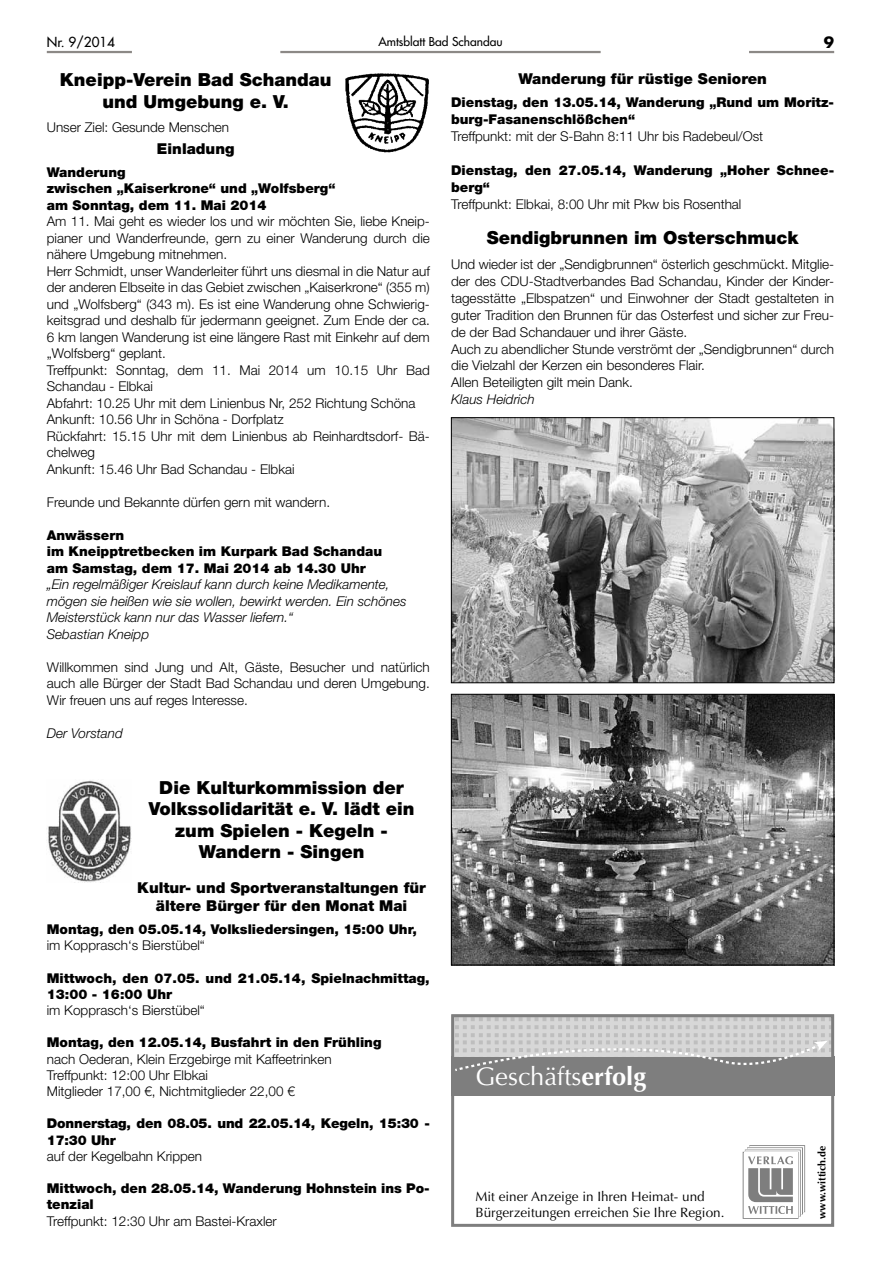
<style>
.page{position:relative;width:881px;height:1263px;background:#fff}
.page>*{position:absolute;margin:0;border:0;box-sizing:border-box;transform-origin:0 0}
.t1{font:25.5px "Optima LT";color:#fff}
.t2{font:900 18px/21.6px "Helvetica Neue LT";color:#000;text-align:center}
.t3{font:900 15px/18px "Helvetica Neue LT";color:#000;text-align:center}
.t4{font:700 15px "Futura LT";color:#000}
.t5{font:300 13.5px/16.5px "Helvetica Neue LT";color:#000}
.t6{font:900 13.5px/16.2px "Helvetica Neue LT";color:#000}
.t7{font:italic 300 13.5px/16.5px "Helvetica Neue LT";color:#000}
.t8{font:13.5px/16.2px "Optima LT";color:#000}
.t9{font:13.5px "Futura LT";color:#000}
.t10{font:12px "Futura LT";color:#000}
.t11{font:700 10.5px "Optima LT";color:#000}
.s1{font-weight:700}
</style>
<div class="page">
<hr style="left:280px;top:51px;width:320px;height:2px;background:#8c8986">
<hr style="left:47px;top:51px;width:85px;height:2px;background:#8c8986">
<hr style="left:748px;top:51px;width:85px;height:2px;background:#8c8986">
<img style="left:345px;top:73px;width:84px;height:80px">
<img style="left:48px;top:780px;width:84px;height:103px">
<img style="left:453px;top:419px;width:378px;height:262px">
<div style="left:451px;top:417px;width:382px;height:266px;border:1px solid #000"></div>
<img style="left:453px;top:696px;width:378px;height:267px">
<div style="left:451px;top:694px;width:382px;height:271px;border:1px solid #000"></div>
<div style="left:451px;top:1056px;width:382px;height:39px;background:#7e7e7e"></div>
<svg style="left:455px;top:1018px;width:374px;height:53px"></svg>
<svg style="left:742px;top:1145px;width:62px;height:74px"></svg>
<div style="left:451px;top:1014px;width:382px;height:213px;border:3px solid #7e7e7e"></div>
<p class="t9" style="left:47px;top:33px;width:70px">Nr. 9/2014</p>
<p class="t10" style="left:378px;top:33px;width:126px">Amtsblatt Bad Schandau</p>
<p class="t4" style="left:823px;top:33px;width:12px">9</p>
<h2 class="t2" style="left:60px;top:69px;width:273px">Kneipp-Verein Bad Schandau und Umgebung e. V.</h2>
<p class="t5" style="left:47px;top:119px;width:184px">Unser Ziel: Gesunde Menschen</p>
<p class="t3" style="left:157px;top:140px;width:79px">Einladung</p>
<p class="t6" style="left:47px;top:164px;width:290px">Wanderung<br>zwischen „Kaiserkrone“ und „Wolfsberg“ am Sonntag, dem 11. Mai 2014</p>
<p class="t5" style="left:47px;top:213px;width:384px">Am 11. Mai geht es wieder los und wir möchten Sie, liebe Kneip&shy;pianer und Wanderfreunde, gern zu einer Wanderung durch die nähere Umgebung mitnehmen.<br>Herr Schmidt, unser Wanderleiter führt uns diesmal in die Natur auf der anderen Elbseite in das Gebiet zwischen „Kaiserkrone“ (355 m) und „Wolfsberg“ (343 m). Es ist eine Wanderung ohne Schwierig&shy;keitsgrad und deshalb für jedermann geeignet. Zum Ende der ca.<br>6 km langen Wanderung ist eine längere Rast mit Einkehr auf dem „Wolfsberg“ geplant.<br>Treffpunkt: Sonntag, dem 11. Mai 2014 um 10.15 Uhr Bad Schandau - Elbkai<br>Abfahrt: 10.25 Uhr mit dem Linienbus Nr, 252 Richtung Schöna Ankunft: 10.56 Uhr in Schöna - Dorfplatz<br>Rückfahrt: 15.15 Uhr mit dem Linienbus ab Reinhardtsdorf- Bä&shy;chelweg<br>Ankunft: 15.46 Uhr Bad Schandau - Elbkai</p>
<p class="t5" style="left:47px;top:493px;width:285px">Freunde und Bekannte dürfen gern mit wandern.</p>
<p class="t6" style="left:47px;top:527px;width:337px">Anwässern<br>im Kneipptretbecken im Kurpark Bad Schandau am Samstag, dem 17. Mai 2014 ab 14.30 Uhr</p>
<p class="t7" style="left:47px;top:576px;width:361px">„Ein regelmäßiger Kreislauf kann durch keine Medikamente, mögen sie heißen wie sie wollen, bewirkt werden. Ein schönes Meisterstück kann nur das Wasser liefern.“<br>Sebastian Kneipp</p>
<p class="t5" style="left:47px;top:658px;width:384px;text-align:justify">Willkommen sind Jung und Alt, Gäste, Besucher und natürlich auch alle Bürger der Stadt Bad Schandau und deren Umgebung.<br>Wir freuen uns auf reges Interesse.</p>
<p class="t7" style="left:47px;top:724px;width:78px">Der Vorstand</p>
<h2 class="t2" style="left:149px;top:776px;width:267px">Die Kulturkommission der<br>Volkssolidarität e. V. lädt ein zum Spielen - Kegeln -<br>Wandern - Singen</h2>
<p class="t3" style="left:137px;top:879px;width:290px">Kultur- und Sportveranstaltungen für ältere Bürger für den Monat Mai</p>
<p class="t6" style="left:47px;top:921px;width:371px">Montag, den 05.05.14, Volksliedersingen, 15:00 Uhr,</p>
<p class="t5" style="left:47px;top:937px;width:160px">im Kopprasch‘s Bierstübel“</p>
<p class="t6" style="left:47px;top:970px;width:384px">Mittwoch, den 07.05. und 21.05.14, Spielnachmittag,<br>13:00 - 16:00 Uhr</p>
<p class="t5" style="left:47px;top:1002px;width:160px">im Kopprasch‘s Bierstübel“</p>
<p class="t6" style="left:47px;top:1034px;width:336px">Montag, den 12.05.14, Busfahrt in den Frühling</p>
<p class="t5" style="left:47px;top:1050px;width:286px">nach Oederan, Klein Erzgebirge mit Kaffeetrinken<br>Treffpunkt: 12:00 Uhr Elbkai<br>Mitglieder 17,00 €, Nichtmitglieder 22,00 €</p>
<p class="t6" style="left:47px;top:1115px;width:384px">Donnerstag, den 08.05. und 22.05.14, Kegeln, 15:30 -<br>17:30 Uhr</p>
<p class="t5" style="left:47px;top:1147px;width:157px">auf der Kegelbahn Krippen</p>
<p class="t6" style="left:47px;top:1180px;width:384px">Mittwoch, den 28.05.14, Wanderung Hohnstein ins Po&shy;tenzial</p>
<p class="t5" style="left:47px;top:1212px;width:231px">Treffpunkt: 12:30 Uhr am Bastei-Kraxler</p>
<p class="t3" style="left:518px;top:69px;width:250px">Wanderung für rüstige Senioren</p>
<p class="t6" style="left:451px;top:94px;width:384px;line-height:17px">Dienstag, den 13.05.14, Wanderung „Rund um Moritz&shy;burg-Fasanenschlößchen“</p>
<p class="t5" style="left:451px;top:128px;width:313px">Treffpunkt: mit der S-Bahn 8:11 Uhr bis Radebeul/Ost</p>
<p class="t6" style="left:451px;top:161px;width:384px;line-height:17px">Dienstag, den 27.05.14, Wanderung „Hoher Schnee&shy;berg“</p>
<p class="t5" style="left:451px;top:195px;width:292px">Treffpunkt: Elbkai, 8:00 Uhr mit Pkw bis Rosenthal</p>
<h2 class="t2" style="left:486px;top:226px;width:313px">Sendigbrunnen im Osterschmuck</h2>
<p class="t5" style="left:451px;top:255px;width:384px;line-height:17px">Und wieder ist der „Sendigbrunnen“ österlich geschmückt. Mitglie&shy;der des CDU-Stadtverbandes Bad Schandau, Kinder der Kinder&shy;tagesstätte „Elbspatzen“ und Einwohner der Stadt gestalteten in guter Tradition den Brunnen für das Osterfest und sicher zur Freu&shy;de der Bad Schandauer und ihrer Gäste.<br>Auch zu abendlicher Stunde verströmt der „Sendigbrunnen“ durch die Vielzahl der Kerzen ein besonderes Flair.<br>Allen Beteiligten gilt mein Dank.</p>
<p class="t7" style="left:451px;top:391px;width:85px">Klaus Heidrich</p>
<h1 class="t1" style="left:475px;top:1061px;width:172px">Geschäfts<span class="s1">erfolg</span></h1>
<p class="t8" style="left:475px;top:1188px;width:250px">Mit einer Anzeige in Ihren Heimat- und<br>Bürgerzeitungen erreichen Sie Ihre Region.</p>
<p class="t11" style="left:815px;top:1219px;width:74px;rotate:-90deg">www.wittich.de</p>
</div>
